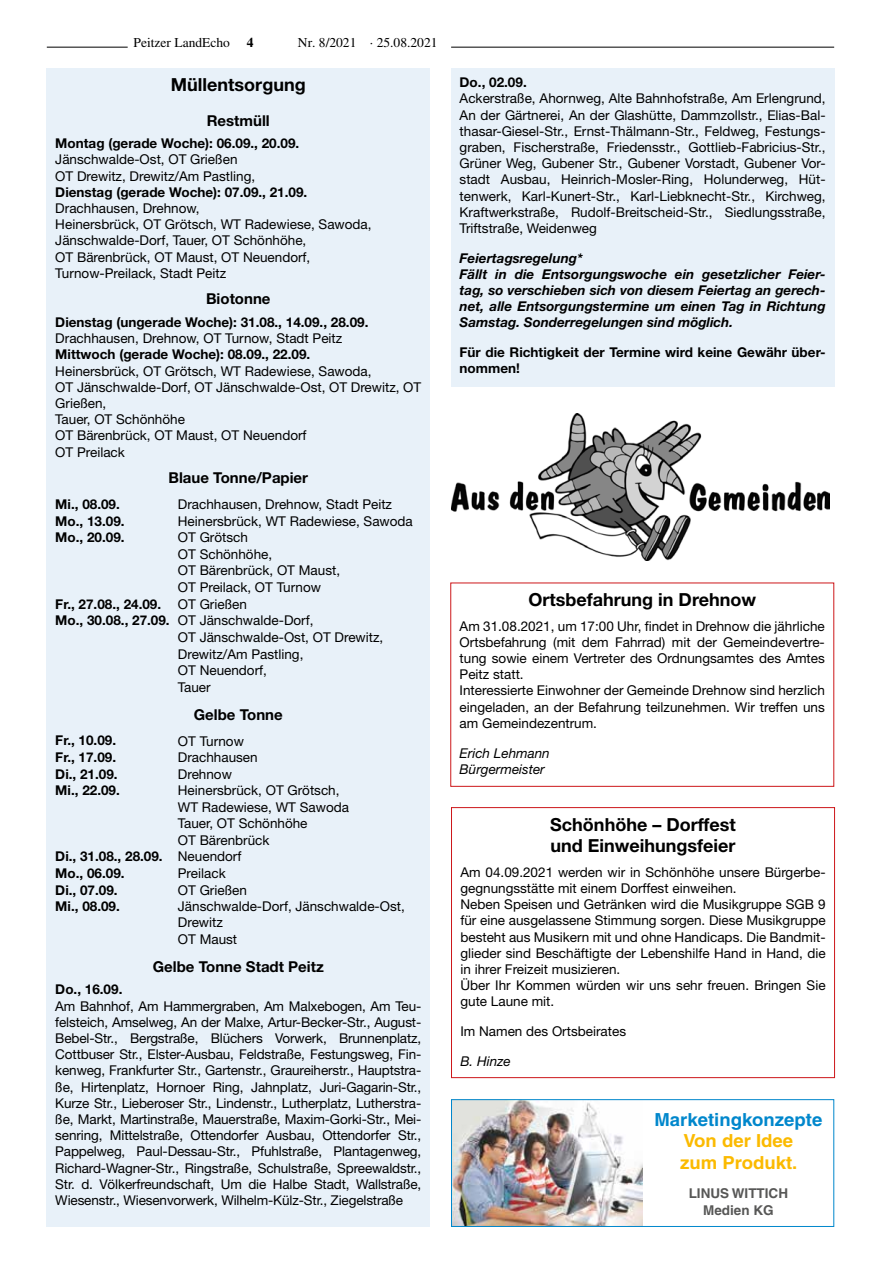
<style>
.page{position:relative;width:881px;height:1263px;background:#fff}
.page>*{position:absolute;margin:0;border:0;box-sizing:border-box;transform-origin:0 0}
.t1{font:700 18px/21.6px "Helvetica Neue LT";color:#000}
.t2{font:700 18px/21.6px "Helvetica LT";color:#fbba00}
.t3{font:700 18px "Helvetica LT";color:#0087cc}
.t4{font:700 15px "Helvetica Neue LT";color:#000}
.t5{font:13.5px/16.2px "Helvetica Neue LT";color:#000}
.t6{font:700 13.5px/16.2px "Helvetica Neue LT";color:#000}
.t7{font:italic 700 13.5px/16.2px "Helvetica Neue LT";color:#000}
.t8{font:13.5px "Times LT";color:#000}
.t9{font:italic 13.5px/16.2px "Helvetica Neue LT";color:#000}
.t10{font:700 13.5px/16.2px "Helvetica LT";color:#575756;text-align:center}
.s1{font-weight:700}
.s2{font-weight:400}
</style>
<div class="page">
<hr style="left:47px;top:47px;width:81px;height:1px;background:#000">
<hr style="left:451px;top:47px;width:382px;height:1px;background:#000">
<div style="left:47px;top:68px;width:382px;height:1159px;background:#e8f1f9"></div>
<div style="left:451px;top:68px;width:382px;height:319px;background:#e8f1f9"></div>
<img style="left:451px;top:414px;width:378px;height:146px">
<div style="left:450px;top:583px;width:383px;height:204px;border:1px solid #cd171a"></div>
<div style="left:451px;top:807px;width:383px;height:271px;border:1px solid #cd171a"></div>
<img style="left:453px;top:1101px;width:189px;height:124px">
<div style="left:451px;top:1099px;width:382px;height:128px;border:1px solid #0087cc"></div>
<p class="t8" style="left:133px;top:34px;width:121px">Peitzer LandEcho <span class="s1">4</span></p>
<p class="t8" style="left:298px;top:34px;width:141px">Nr. 8/2021 · 25.08.2021</p>
<h1 class="t1" style="left:171px;top:73px;width:136px">Müllentsorgung</h1>
<p class="t4" style="left:207px;top:111px;width:64px">Restmüll</p>
<p class="t6" style="left:55px;top:135px;width:245px">Montag (gerade Woche): 06.09., 20.09.</p>
<p class="t5" style="left:55px;top:151px;width:201px">Jänschwalde-Ost, OT Grießen<br>OT Drewitz, Drewitz/Am Pastling,</p>
<p class="t6" style="left:55px;top:184px;width:253px">Dienstag (gerade Woche): 07.09., 21.09.</p>
<p class="t5" style="left:55px;top:200px;width:318px">Drachhausen, Drehnow,<br>Heinersbrück, OT Grötsch, WT Radewiese, Sawoda, Jänschwalde-Dorf, Tauer, OT Schönhöhe,<br>OT Bärenbrück, OT Maust, OT Neuendorf, Turnow-Preilack, Stadt Peitz</p>
<p class="t4" style="left:206px;top:290px;width:66px">Biotonne</p>
<p class="t6" style="left:55px;top:314px;width:314px">Dienstag (ungerade Woche): 31.08., 14.09., 28.09.</p>
<p class="t5" style="left:55px;top:330px;width:288px">Drachhausen, Drehnow, OT Turnow, Stadt Peitz</p>
<p class="t6" style="left:55px;top:346px;width:256px">Mittwoch (gerade Woche): 08.09., 22.09.</p>
<p class="t5" style="left:55px;top:362px;width:367px">Heinersbrück, OT Grötsch, WT Radewiese, Sawoda,<br>OT Jänschwalde-Dorf, OT Jänschwalde-Ost, OT Drewitz, OT<br>Grießen,<br>Tauer, OT Schönhöhe<br>OT Bärenbrück, OT Maust, OT Neuendorf<br>OT Preilack</p>
<p class="t4" style="left:168px;top:468px;width:141px">Blaue Tonne/Papier</p>
<p class="t6" style="left:55px;top:496px;width:66px">Mi., 08.09.</p>
<p class="t5" style="left:178px;top:496px;width:216px">Drachhausen, Drehnow, Stadt Peitz</p>
<p class="t6" style="left:55px;top:512px;width:71px">Mo., 13.09.</p>
<p class="t5" style="left:178px;top:512px;width:236px">Heinersbrück, WT Radewiese, Sawoda</p>
<p class="t6" style="left:55px;top:529px;width:71px">Mo., 20.09.</p>
<p class="t5" style="left:178px;top:529px;width:72px">OT Grötsch</p>
<p class="t5" style="left:178px;top:546px;width:96px">OT Schönhöhe,</p>
<p class="t5" style="left:178px;top:562px;width:164px">OT Bärenbrück, OT Maust,</p>
<p class="t5" style="left:178px;top:579px;width:145px">OT Preilack, OT Turnow</p>
<p class="t6" style="left:55px;top:595px;width:193px">Fr., 27.08., 24.09. <span class="s2">OT Grießen</span></p>
<p class="t5" style="left:55px;top:612px;width:259px"><span class="s1">Mo., 30.08., 27.09.</span> OT Jänschwalde-Dorf,</p>
<p class="t5" style="left:178px;top:629px;width:207px">OT Jänschwalde-Ost, OT Drewitz,</p>
<p class="t5" style="left:178px;top:645px;width:127px">Drewitz/Am Pastling,</p>
<p class="t5" style="left:178px;top:662px;width:91px">OT Neuendorf,</p>
<p class="t5" style="left:178px;top:679px;width:34px">Tauer</p>
<p class="t4" style="left:194px;top:705px;width:90px">Gelbe Tonne</p>
<p class="t6" style="left:55px;top:732px;width:62px">Fr., 10.09.</p>
<p class="t5" style="left:178px;top:732px;width:68px">OT Turnow</p>
<p class="t6" style="left:55px;top:749px;width:62px">Fr., 17.09.</p>
<p class="t5" style="left:178px;top:749px;width:81px">Drachhausen</p>
<p class="t6" style="left:55px;top:765px;width:64px">Di., 21.09.</p>
<p class="t5" style="left:178px;top:766px;width:55px">Drehnow</p>
<p class="t6" style="left:55px;top:782px;width:66px">Mi., 22.09.</p>
<p class="t5" style="left:178px;top:782px;width:163px">Heinersbrück, OT Grötsch,</p>
<p class="t5" style="left:178px;top:798px;width:172px">WT Radewiese, WT Sawoda</p>
<p class="t5" style="left:178px;top:815px;width:131px">Tauer, OT Schönhöhe</p>
<p class="t5" style="left:178px;top:832px;width:93px">OT Bärenbrück</p>
<p class="t6" style="left:55px;top:848px;width:187px">Di., 31.08., 28.09. <span class="s2">Neuendorf</span></p>
<p class="t6" style="left:55px;top:865px;width:71px">Mo., 06.09.</p>
<p class="t5" style="left:178px;top:865px;width:49px">Preilack</p>
<p class="t6" style="left:55px;top:881px;width:64px">Di., 07.09.</p>
<p class="t5" style="left:178px;top:881px;width:71px">OT Grießen</p>
<p class="t6" style="left:55px;top:898px;width:66px">Mi., 08.09.</p>
<p class="t5" style="left:178px;top:898px;width:228px">Jänschwalde-Dorf, Jänschwalde-Ost,<br>Drewitz<br>OT Maust</p>
<p class="t4" style="left:153px;top:957px;width:172px">Gelbe Tonne Stadt Peitz</p>
<p class="t6" style="left:55px;top:981px;width:69px">Do., 16.09.</p>
<p class="t5" style="left:55px;top:997px;width:367px;text-align:justify">Am Bahnhof, Am Hammergraben, Am Malxebogen, Am Teu&shy;felsteich, Amselweg, An der Malxe, Artur-Becker-Str., August-Bebel-Str., Bergstraße, Blüchers Vorwerk, Brunnenplatz, Cottbuser Str., Elster-Ausbau, Feldstraße, Festungsweg, Fin&shy;kenweg, Frankfurter Str., Gartenstr., Graureiherstr., Hauptstra&shy;ße, Hirtenplatz, Hornoer Ring, Jahnplatz, Juri-Gagarin-Str., Kurze Str., Lieberoser Str., Lindenstr., Lutherplatz, Lutherstra&shy;ße, Markt, Martinstraße, Mauerstraße, Maxim-Gorki-Str., Mei&shy;senring, Mittelstraße, Ottendorfer Ausbau, Ottendorfer Str., Pappelweg, Paul-Dessau-Str., Pfuhlstraße, Plantagenweg, Richard-Wagner-Str., Ringstraße, Schulstraße, Spreewaldstr., Str. d. Völkerfreundschaft, Um die Halbe Stadt, Wallstraße, Wiesenstr., Wiesenvorwerk, Wilhelm-Külz-Str., Ziegelstraße</p>
<p class="t6" style="left:459px;top:74px;width:69px">Do., 02.09.</p>
<p class="t5" style="left:459px;top:90px;width:367px;text-align:justify">Ackerstraße, Ahornweg, Alte Bahnhofstraße, Am Erlengrund, An der Gärtnerei, An der Glashütte, Dammzollstr., Elias-Bal&shy;thasar-Giesel-Str., Ernst-Thälmann-Str., Feldweg, Festungs&shy;graben, Fischerstraße, Friedensstr., Gottlieb-Fabricius-Str., Grüner Weg, Gubener Str., Gubener Vorstadt, Gubener Vor&shy;stadt Ausbau, Heinrich-Mosler-Ring, Holunderweg, Hüt&shy;tenwerk, Karl-Kunert-Str., Karl-Liebknecht-Str., Kirchweg, Kraftwerkstraße, Rudolf-Breitscheid-Str., Siedlungsstraße, Triftstraße, Weidenweg</p>
<p class="t7" style="left:459px;top:249px;width:367px">Feiertagsregelung*<br>Fällt in die Entsorgungswoche ein gesetzlicher Feier&shy;tag, so verschieben sich von diesem Feiertag an gerech&shy;net, alle Entsorgungstermine um einen Tag in Richtung Samstag. Sonderregelungen sind möglich.</p>
<p class="t6" style="left:459px;top:344px;width:367px">Für die Richtigkeit der Termine wird keine Gewähr über&shy;nommen!</p>
<h1 class="t1" style="left:528px;top:588px;width:229px">Ortsbefahrung in Drehnow</h1>
<p class="t5" style="left:459px;top:617px;width:366px">Am 31.08.2021, um 17:00 Uhr, findet in Drehnow die jährliche Ortsbefahrung (mit dem Fahrrad) mit der Gemeindevertre&shy;tung sowie einem Vertreter des Ordnungsamtes des Amtes Peitz statt.<br>Interessierte Einwohner der Gemeinde Drehnow sind herzlich eingeladen, an der Befahrung teilzunehmen. Wir treffen uns am Gemeindezentrum.</p>
<p class="t9" style="left:459px;top:744px;width:92px">Erich Lehmann<br>Bürgermeister</p>
<h1 class="t1" style="left:550px;top:813px;width:187px">Schönhöhe – Dorffest und Einweihungsfeier</h1>
<p class="t5" style="left:460px;top:864px;width:366px">Am 04.09.2021 werden wir in Schönhöhe unsere Bürgerbe&shy;gegnungsstätte mit einem Dorffest einweihen.<br>Neben Speisen und Getränken wird die Musikgruppe SGB 9 für eine ausgelassene Stimmung sorgen. Diese Musikgruppe besteht aus Musikern mit und ohne Handicaps. Die Bandmit&shy;glieder sind Beschäftigte der Lebenshilfe Hand in Hand, die in ihrer Freizeit musizieren.<br>Über Ihr Kommen würden wir uns sehr freuen. Bringen Sie gute Laune mit.</p>
<p class="t5" style="left:460px;top:1023px;width:167px">Im Namen des Ortsbeirates</p>
<p class="t9" style="left:460px;top:1053px;width:52px">B. Hinze</p>
<h1 class="t3" style="left:654px;top:1108px;width:169px">Marketingkonzepte</h1>
<h1 class="t2" style="left:680px;top:1130px;width:119px">Von der Idee zum Produkt.</h1>
<p class="t10" style="left:688px;top:1185px;width:101px">LINUS WITTICH<br>Medien KG</p>
</div>
